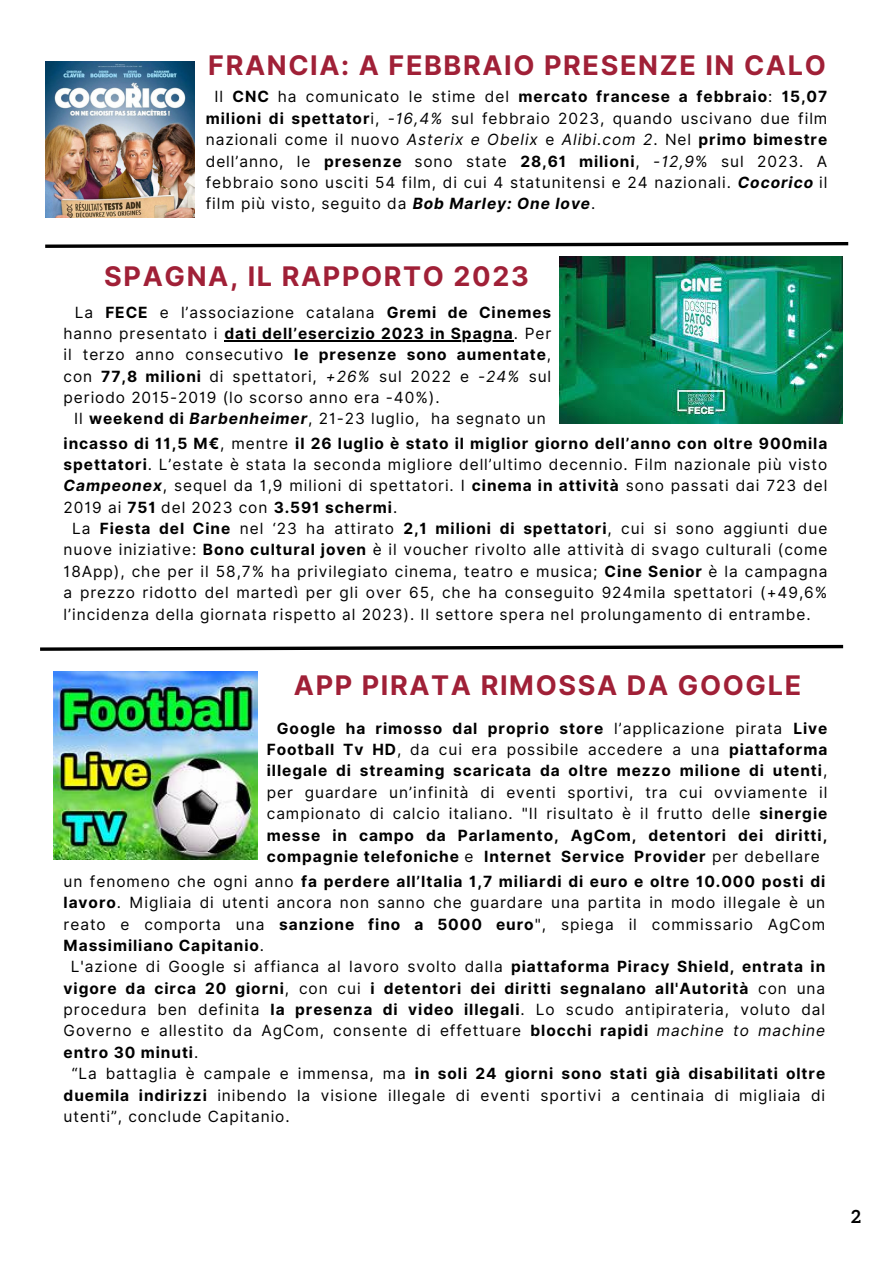
<style>
.page{position:relative;width:893px;height:1264px;background:#fff}
.page>*{position:absolute;margin:0;border:0;box-sizing:border-box;transform-origin:0 0}
.t1{font:700 27px "Inter";letter-spacing:.06em;color:#a02037}
.t2{font:700 18px "Aleo";color:#000}
.t3{font:15.45px/21.3px "Inter";letter-spacing:.06em;color:#000;text-align:justify}
.t4{font:700 15.45px/21.3px "Inter";letter-spacing:.06em;color:#000;text-align:right}
.s1{font-weight:700}
.s2{font-style:italic}
.s3{font-weight:700;font-style:italic}
.s4{font-weight:400}
</style>
<div class="page">
<svg style="left:45px;top:242px;width:804px;height:6px"></svg>
<img style="left:45px;top:61px;width:150px;height:156px">
<img style="left:559px;top:256px;width:283px;height:168px">
<svg style="left:40px;top:644px;width:804px;height:7px"></svg>
<img style="left:54px;top:671px;width:203px;height:188px">
<hr style="left:224px;top:340px;width:289px;height:1px;background:#000">
<p class="t1" style="left:208px;top:49px;width:619px">FRANCIA: A FEBBRAIO PRESENZE IN CALO</p>
<p class="t3" style="left:206px;top:86px;width:623px;text-indent:9px">Il <span class="s1">CNC</span> ha comunicato le stime del <span class="s1">mercato francese a febbraio</span>: <span class="s1">15,07 milioni di spettator</span>i, <span class="s2">-16,4%</span> sul febbraio 2023, quando uscivano due film nazionali come il nuovo <span class="s2">Asterix e Obelix</span> e <span class="s2">Alibi.com 2</span>. Nel <span class="s1">primo bimestre </span>dell’anno, le <span class="s1">presenze</span> sono state <span class="s1">28,61 milioni</span>, <span class="s2">-12,9</span>% sul 2023. A febbraio sono usciti 54 film, di cui 4 statunitensi e 24 nazionali. <span class="s3">Cocorico</span> il film più visto, seguito da <span class="s3">Bob Marley: One love</span>.</p>
<p class="t1" style="left:104px;top:260px;width:426px">SPAGNA, IL RAPPORTO 2023</p>
<p class="t4" style="left:64px;top:301px;width:489px"><span class="s4">La</span> FECE <span class="s4">e l’associazione catalana</span> Gremi de Cinemes <span class="s4">hanno presentato i</span> dati dell’esercizio 2023 in Spagna<span class="s4">. Per</span></p>
<p class="t3" style="left:64px;top:344px;width:489px">il terzo anno consecutivo <span class="s1">le presenze sono aumentate</span>,</p>
<p class="t3" style="left:64px;top:365px;width:489px">con <span class="s1">77,8 milioni</span> di spettatori, <span class="s2">+26%</span> sul 2022 e <span class="s2">-24%</span> sul</p>
<p class="t3" style="left:64px;top:387px;width:377px">periodo 2015-2019 (lo scorso anno era -40%).</p>
<p class="t3" style="left:74px;top:408px;width:347px">Il <span class="s1">weekend di</span> <span class="s3">Barbenheimer</span>, 21-23 luglio,</p>
<h1 class="t3" style="left:431px;top:408px;width:116px">ha segnato un</h1>
<p class="t3" style="left:64px;top:432px;width:765px"><span class="s1">incasso di 11,5 M€</span>, mentre <span class="s1">il 26 luglio è stato il miglior giorno dell’anno con oltre 900mila spettatori</span>. L’estate è stata la seconda migliore dell’ultimo decennio. Film nazionale più visto <span class="s3">Campeonex</span>, sequel da 1,9 milioni di spettatori. I <span class="s1">cinema in attività</span> sono passati dai 723 del 2019 ai <span class="s1">751</span> del 2023 con <span class="s1">3.591 schermi</span>.</p>
<h1 class="t3" style="left:64px;top:518px;width:765px;text-indent:8px">La <span class="s1">Fiesta del Cine</span> nel ‘23 ha attirato <span class="s1">2,1 milioni di spettatori</span>, cui si sono aggiunti due nuove iniziative: <span class="s1">Bono cultural joven</span> è il voucher rivolto alle attività di svago culturali (come 18App), che per il 58,7% ha privilegiato cinema, teatro e musica; <span class="s1">Cine Senior</span> è la campagna a prezzo ridotto del martedì per gli over 65, che ha conseguito 924mila spettatori (+49,6% l’incidenza della giornata rispetto al 2023). Il settore spera nel prolungamento di entrambe.</h1>
<p class="t1" style="left:294px;top:669px;width:509px">APP PIRATA RIMOSSA DA GOOGLE</p>
<p class="t4" style="left:267px;top:717px;width:562px;text-align:justify;text-indent:10px">Google ha rimosso dal proprio store <span class="s4">l’applicazione pirata</span> Live Football Tv HD<span class="s4">, da cui era possibile accedere a una</span> piattaforma illegale di streaming scaricata da oltre mezzo milione di utenti<span class="s4">, per guardare un’infinità di eventi sportivi, tra cui ovviamente il campionato di calcio italiano. "Il risultato è il frutto delle</span> sinergie messe in campo da Parlamento, AgCom, detentori dei diritti, compagnie telefoniche <span class="s4">e</span> Internet Service Provider <span class="s4">per debellare</span></p>
<p class="t4" style="left:64px;top:870px;width:763px"><span class="s4">un fenomeno che ogni anno</span> fa perdere all’Italia 1,7 miliardi di euro e oltre 10.000 posti di</p>
<p class="t3" style="left:64px;top:891px;width:763px"><span class="s1">lavoro</span>. Migliaia di utenti ancora non sanno che guardare una partita in modo illegale è un</p>
<p class="t3" style="left:64px;top:913px;width:763px">reato e comporta una <span class="s1">sanzione fino a 5000 euro</span>", spiega il commissario AgCom</p>
<p class="t4" style="left:64px;top:934px;width:202px">Massimiliano Capitanio<span class="s4">.</span></p>
<p class="t3" style="left:71px;top:956px;width:755px">L'azione di Google si affianca al lavoro svolto dalla <span class="s1">piattaforma Piracy Shield, entrata in</span></p>
<p class="t4" style="left:64px;top:977px;width:763px">vigore da circa 20 giorni<span class="s4">, con cui</span> i detentori dei diritti segnalano all'Autorità <span class="s4">con una</span></p>
<p class="t3" style="left:64px;top:998px;width:763px">procedura ben definita <span class="s1">la presenza di video illegali</span>. Lo scudo antipirateria, voluto dal</p>
<p class="t3" style="left:64px;top:1020px;width:763px">Governo e allestito da AgCom, consente di effettuare <span class="s1">blocchi rapidi</span> <span class="s2">machine to machine</span></p>
<p class="t4" style="left:64px;top:1041px;width:136px">entro 30 minuti<span class="s4">.</span></p>
<p class="t4" style="left:72px;top:1062px;width:755px"><span class="s4">“La battaglia è campale e immensa, ma</span> in soli 24 giorni sono stati già disabilitati oltre</p>
<p class="t3" style="left:64px;top:1084px;width:763px"><span class="s1">duemila indirizzi</span> inibendo la visione illegale di eventi sportivi a centinaia di migliaia di</p>
<p class="t3" style="left:64px;top:1105px;width:227px">utenti”, conclude Capitanio.</p>
<p class="t2" style="left:851px;top:1205px;width:11px">2</p>
</div>
